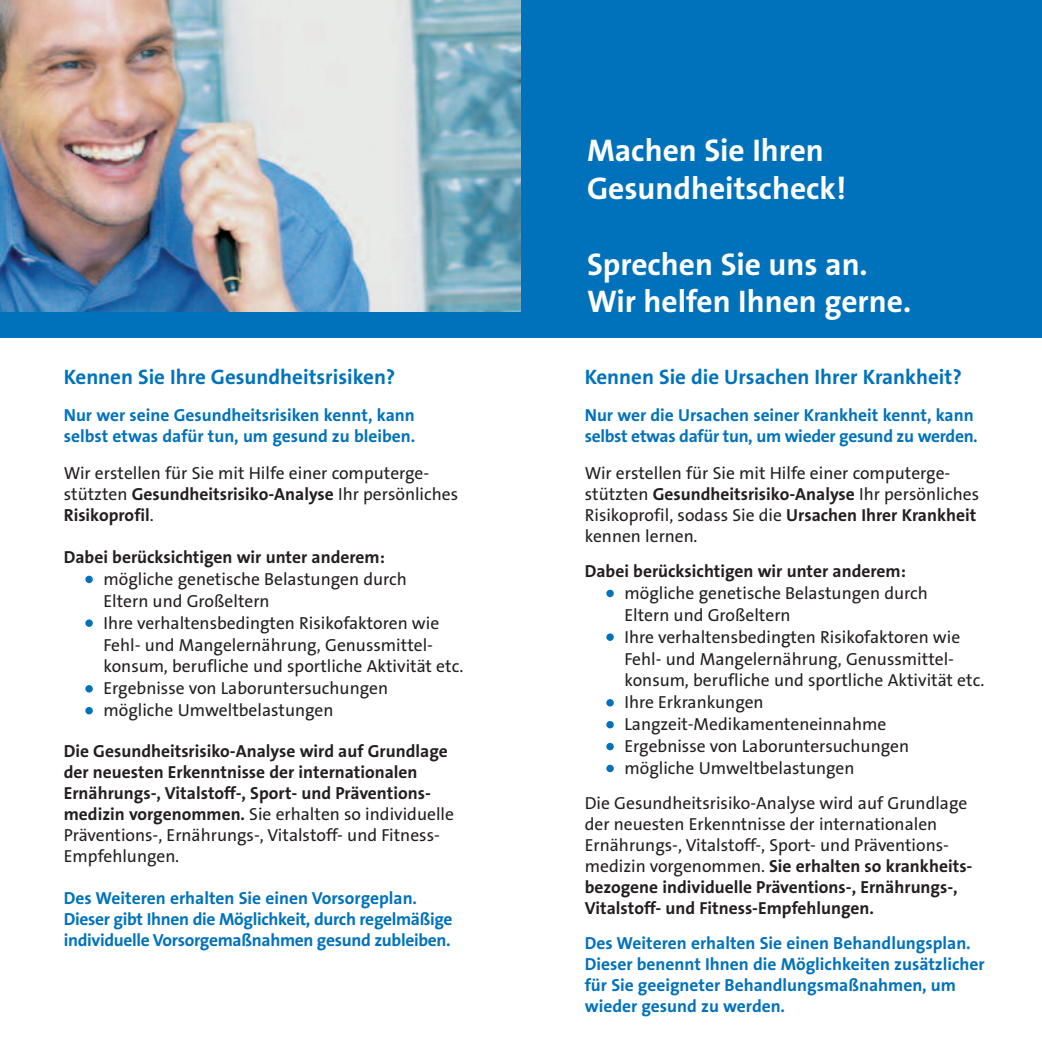
<style>
.page{position:relative;width:1042px;height:1042px;background:#fff}
.page>*{position:absolute;margin:0;border:0;box-sizing:border-box;transform-origin:0 0}
.t1{font:700 31.5px/37.8px "The Sans Os F";color:#fff}
.t2{font:700 21px "The Sans Os F";color:#0072bc}
.t3{font:17.5px/21.9px "The Sans Os F";color:#231f20}
.t4{font:700 17.5px/21px "The Sans Os F";color:#231f20}
.t5{font:700 17.5px/21px "The Sans Os F";color:#0072bc}
.t6{font:700 17.5px/21px "The Sans Os F";letter-spacing:-.02em;color:#0072bc}
.s1{font-weight:700}
.s2{font-weight:400}
</style>
<div class="page">
<div style="left:0;top:0;width:521px;height:337px;background:#0072bc"></div>
<div style="left:521px;top:0;width:521px;height:337px;background:#0072bc"></div>
<img style="left:0;top:0;width:521px;height:312px">
<div style="left:85px;top:707px;width:8px;height:7px;background:#0072bc;border-radius:50%"></div>
<div style="left:85px;top:685px;width:8px;height:7px;background:#0072bc;border-radius:50%"></div>
<div style="left:85px;top:619px;width:8px;height:8px;background:#0072bc;border-radius:50%"></div>
<div style="left:85px;top:576px;width:8px;height:7px;background:#0072bc;border-radius:50%"></div>
<div style="left:606px;top:721px;width:8px;height:7px;background:#0072bc;border-radius:50%"></div>
<div style="left:606px;top:699px;width:8px;height:7px;background:#0072bc;border-radius:50%"></div>
<div style="left:606px;top:765px;width:8px;height:7px;background:#0072bc;border-radius:50%"></div>
<div style="left:606px;top:743px;width:8px;height:7px;background:#0072bc;border-radius:50%"></div>
<div style="left:606px;top:633px;width:8px;height:8px;background:#0072bc;border-radius:50%"></div>
<div style="left:606px;top:590px;width:8px;height:7px;background:#0072bc;border-radius:50%"></div>
<p class="t2" style="left:64px;top:369px;width:333px">Kennen Sie Ihre Gesundheitsrisiken?</p>
<p class="t5" style="left:64px;top:406px;width:353px">Nur wer seine Gesundheitsrisiken kennt, kann selbst etwas dafür tun, um gesund zu bleiben.</p>
<p class="t3" style="left:64px;top:464px;width:396px;line-height:21px">Wir erstellen für Sie mit Hilfe einer computerge&shy;stützten <span class="s1">Gesundheitsrisiko-Analyse</span> Ihr persönliches<br><span class="s1">Risikoprofil</span>.</p>
<p class="t4" style="left:64px;top:548px;width:323px">Dabei berücksichtigen wir unter anderem:</p>
<p class="t3" style="left:103px;top:570px;width:362px">mögliche genetische Belastungen durch<br>Eltern und Großeltern<br>Ihre verhaltensbedingten Risikofaktoren wie Fehl- und Mangelernährung, Genussmittel&shy;konsum, berufliche und sportliche Aktivität etc.<br>Ergebnisse von Laboruntersuchungen<br>mögliche Umweltbelastungen</p>
<p class="t4" style="left:64px;top:742px;width:392px">Die Gesundheitsrisiko-Analyse wird auf Grundlage der neuesten Erkenntnisse der internationalen Ernährungs-, Vitalstoff-, Sport- und Präventions&shy;medizin vorgenommen. <span class="s2">Sie erhalten so individuelle Präventions-, Ernährungs-, Vitalstoff- und Fitness-Empfehlungen.</span></p>
<p class="t6" style="left:64px;top:889px;width:390px">Des Weiteren erhalten Sie einen Vorsorgeplan.<br>Dieser gibt Ihnen die Möglichkeit, durch regelmäßige individuelle Vorsorgemaßnahmen gesund zubleiben.</p>
<h1 class="t1" style="left:587px;top:135px;width:261px">Machen Sie Ihren<br>Gesundheitscheck!</h1>
<h1 class="t1" style="left:587px;top:248px;width:326px">Sprechen Sie uns an.<br>Wir helfen Ihnen gerne.</h1>
<p class="t2" style="left:585px;top:369px;width:379px">Kennen Sie die Ursachen Ihrer Krankheit?</p>
<p class="t6" style="left:585px;top:406px;width:394px">Nur wer die Ursachen seiner Krankheit kennt, kann selbst etwas dafür tun, um wieder gesund zu werden.</p>
<p class="t3" style="left:585px;top:464px;width:396px;line-height:21px">Wir erstellen für Sie mit Hilfe einer computerge&shy;stützten <span class="s1">Gesundheitsrisiko-Analyse</span> Ihr persönliches Risikoprofil, sodass Sie die <span class="s1">Ursachen Ihrer Krankheit </span>kennen lernen.</p>
<p class="t4" style="left:585px;top:562px;width:323px">Dabei berücksichtigen wir unter anderem:</p>
<p class="t3" style="left:624px;top:584px;width:362px">mögliche genetische Belastungen durch<br>Eltern und Großeltern<br>Ihre verhaltensbedingten Risikofaktoren wie Fehl- und Mangelernährung, Genussmittel&shy;konsum, berufliche und sportliche Aktivität etc.<br>Ihre Erkrankungen Langzeit-Medikamenteneinnahme<br>Ergebnisse von Laboruntersuchungen<br>mögliche Umweltbelastungen</p>
<p class="t3" style="left:585px;top:794px;width:389px;line-height:21px">Die Gesundheitsrisiko-Analyse wird auf Grundlage der neuesten Erkenntnisse der internationalen Ernährungs-, Vitalstoff-, Sport- und Präventions&shy;medizin vorgenommen. <span class="s1">Sie erhalten so krankheits&shy;bezogene individuelle Präventions-, Ernährungs-, Vitalstoff- und Fitness-Empfehlungen.</span></p>
<p class="t5" style="left:585px;top:934px;width:401px">Des Weiteren erhalten Sie einen Behandlungsplan.<br>Dieser benennt Ihnen die Möglichkeiten zusätzlicher für Sie geeigneter Behandlungsmaßnahmen, um wieder gesund zu werden.</p>
</div>
